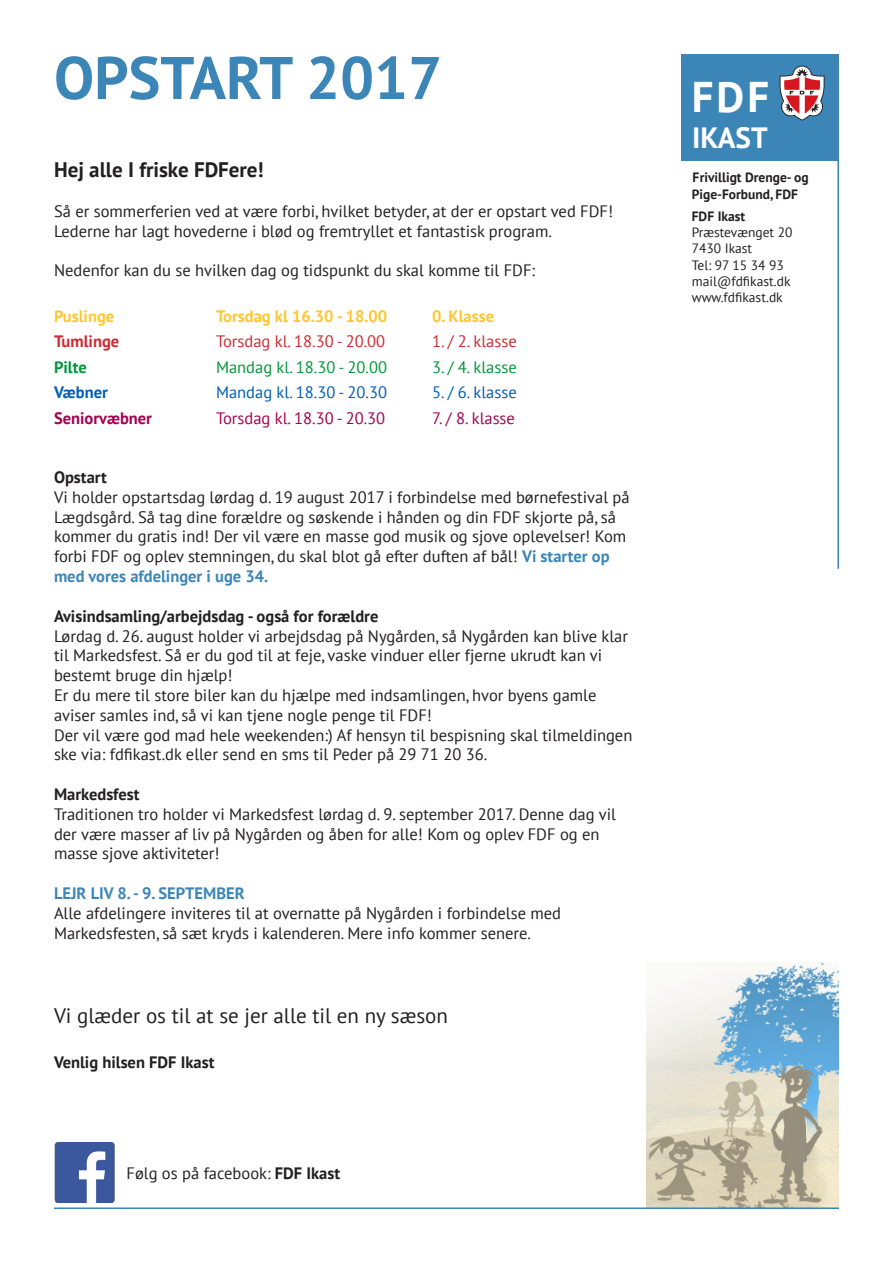
<style>
.page{position:relative;width:893px;height:1263px;background:#fff}
.page>*{position:absolute;margin:0;border:0;box-sizing:border-box;transform-origin:0 0}
.t1{font:700 60px "PT Sans";color:#3c86b7}
.t2{font:700 42.9px "PT Sans";color:#fff}
.t3{font:700 29.25px "PT Sans";color:#fff}
.t4{font:21px "PT Sans";color:#231f20}
.t5{font:700 21px "PT Sans";color:#231f20}
.t6{font:16.5px/19.8px "PT Sans";color:#231f20}
.t7{font:700 16.5px "PT Sans";color:#231f20}
.t8{font:700 16.5px "PT Sans";color:#ffc72c}
.t9{font:16.5px "PT Sans";color:#cb2c30}
.t10{font:16.5px "PT Sans";color:#a50050}
.t11{font:16.5px "PT Sans";color:#009639}
.t12{font:16.5px "PT Sans";color:#005eb8}
.t13{font:700 16.5px "PT Sans";color:#3c86b7}
.t14{font:700 16.5px "PT Sans";color:#a50050}
.t15{font:700 16.5px "PT Sans";color:#cb2c30}
.t16{font:700 16.5px "PT Sans";color:#005eb8}
.t17{font:700 16.5px "PT Sans";color:#009639}
.t18{font:13.5px "PT Sans";color:#231f20}
.t19{font:700 13.5px/16.2px "PT Sans";color:#231f20}
.s1{font-weight:700;color:#3c86b7}
.s2{font-weight:700}
</style>
<div class="page">
<div style="left:682px;top:54px;width:157px;height:106px;background:#3c86b7"></div>
<hr style="left:837px;top:54px;width:2px;height:515px;background:#3c86b7">
<svg style="left:779px;top:66px;width:46px;height:55px"></svg>
<img style="left:647px;top:962px;width:192px;height:245px">
<hr style="left:54px;top:1207px;width:785px;height:2px;background:#3c86b7">
<img style="left:54px;top:1143px;width:61px;height:59px">
<p class="t1" style="left:54px;top:38px;width:390px">OPSTART 2017</p>
<p class="t5" style="left:54px;top:156px;width:211px">Hej alle I friske FDFere!</p>
<p class="t6" style="left:54px;top:201px;width:561px">Så er sommerferien ved at være forbi, hvilket betyder, at der er opstart ved FDF!<br>Lederne har lagt hovederne i blød og fremtryllet et fantastisk program.</p>
<p class="t6" style="left:54px;top:260px;width:483px">Nedenfor kan du se hvilken dag og tidspunkt du skal komme til FDF:</p>
<p class="t8" style="left:54px;top:305px;width:62px">Puslinge</p>
<p class="t8" style="left:216px;top:305px;width:173px">Torsdag kl 16.30 - 18.00</p>
<p class="t8" style="left:432px;top:305px;width:64px">0. Klasse</p>
<p class="t15" style="left:54px;top:330px;width:67px">Tumlinge</p>
<p class="t9" style="left:216px;top:331px;width:171px">Torsdag kl. 18.30 - 20.00</p>
<p class="t9" style="left:432px;top:331px;width:86px">1. / 2. klasse</p>
<p class="t17" style="left:54px;top:356px;width:34px">Pilte</p>
<p class="t11" style="left:216px;top:356px;width:173px">Mandag kl. 18.30 - 20.00</p>
<p class="t11" style="left:432px;top:356px;width:86px">3. / 4. klasse</p>
<p class="t16" style="left:54px;top:381px;width:55px">Væbner</p>
<p class="t12" style="left:216px;top:382px;width:173px">Mandag kl. 18.30 - 20.30</p>
<p class="t12" style="left:432px;top:382px;width:86px">5. / 6. klasse</p>
<p class="t14" style="left:54px;top:407px;width:100px">Seniorvæbner</p>
<p class="t10" style="left:216px;top:407px;width:171px">Torsdag kl. 18.30 - 20.30</p>
<p class="t10" style="left:432px;top:407px;width:84px">7. / 8. klasse</p>
<p class="t7" style="left:54px;top:466px;width:54px">Opstart</p>
<p class="t6" style="left:54px;top:487px;width:577px">Vi holder opstartsdag lørdag d. 19 august 2017 i forbindelse med børnefestival på Lægdsgård. Så tag dine forældre og søskende i hånden og din FDF skjorte på, så kommer du gratis ind! Der vil være en masse god musik og sjove oplevelser! Kom forbi FDF og oplev stemningen, du skal blot gå efter duften af bål! <span class="s1">Vi starter op med vores afdelinger i uge 34.</span></p>
<p class="t7" style="left:54px;top:605px;width:326px">Avisindsamling/arbejdsdag - også for forældre</p>
<p class="t6" style="left:54px;top:625px;width:576px">Lørdag d. 26. august holder vi arbejdsdag på Nygården, så Nygården kan blive klar til Markedsfest. Så er du god til at feje, vaske vinduer eller fjerne ukrudt kan vi bestemt bruge din hjælp!</p>
<p class="t6" style="left:54px;top:685px;width:544px">Er du mere til store biler kan du hjælpe med indsamlingen, hvor byens gamle aviser samles ind, så vi kan tjene nogle penge til FDF!</p>
<p class="t6" style="left:54px;top:724px;width:580px">Der vil være god mad hele weekenden:) Af hensyn til bespisning skal tilmeldingen ske via: fdfikast.dk eller send en sms til Peder på 29 71 20 36.</p>
<p class="t7" style="left:54px;top:783px;width:87px">Markedsfest</p>
<p class="t6" style="left:54px;top:804px;width:563px">Traditionen tro holder vi Markedsfest lørdag d. 9. september 2017. Denne dag vil der være masser af liv på Nygården og åben for alle! Kom og oplev FDF og en masse sjove aktiviteter!</p>
<p class="t13" style="left:54px;top:882px;width:192px">LEJR LIV 8. - 9. SEPTEMBER</p>
<p class="t6" style="left:54px;top:903px;width:509px">Alle afdelingere inviteres til at overnatte på Nygården i forbindelse med</p>
<p class="t6" style="left:54px;top:922px;width:479px">Markedsfesten, så sæt kryds i kalenderen. Mere info kommer senere.</p>
<p class="t4" style="left:54px;top:1002px;width:395px">Vi glæder os til at se jer alle til en ny sæson</p>
<p class="t7" style="left:54px;top:1051px;width:162px">Venlig hilsen FDF Ikast</p>
<p class="t6" style="left:126px;top:1162px;width:215px">Følg os på facebook: <span class="s2">FDF Ikast</span></p>
<p class="t2" style="left:692px;top:68px;width:79px">FDF</p>
<p class="t3" style="left:692px;top:118px;width:77px">IKAST</p>
<p class="t19" style="left:692px;top:169px;width:118px">Frivilligt Drenge- og<br>Pige-Forbund, FDF</p>
<p class="t19" style="left:692px;top:208px;width:55px">FDF Ikast</p>
<p class="t18" style="left:692px;top:224px;width:102px">Præstevænget 20</p>
<p class="t18" style="left:692px;top:240px;width:62px">7430 Ikast</p>
<p class="t18" style="left:692px;top:256px;width:94px">Tel: 97 15 34 93</p>
<p class="t18" style="left:692px;top:272px;width:100px">mail@fdfikast.dk</p>
<p class="t18" style="left:692px;top:289px;width:92px">www.fdfikast.dk</p>
</div>
